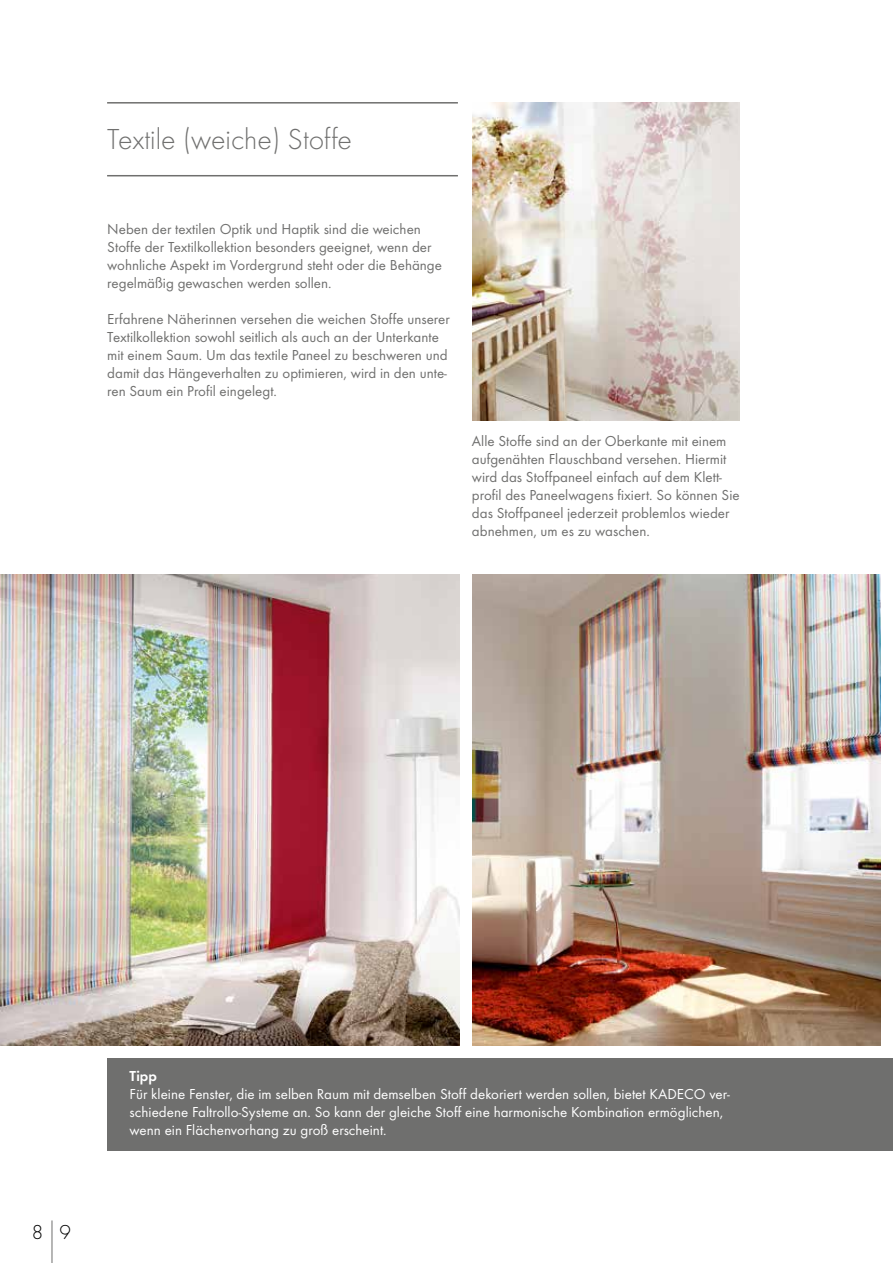
<style>
.page{position:relative;width:893px;height:1263px;background:#fff}
.page>*{position:absolute;margin:0;border:0;box-sizing:border-box;transform-origin:0 0}
.t1{font:300 30px "Futura T";color:#6f6f6e}
.t2{font:300 21px "Futura T";color:#000}
.t3{font:15px/18px "Futura T";color:#6f6f6e}
.t4{font:15px/18px "Futura T";color:#fff}
.t5{font:600 15px "Futura T";color:#fff}
</style>
<div class="page">
<div style="left:107px;top:1059px;width:786px;height:92px;background:#6f6f6e"></div>
<img style="left:472px;top:102px;width:268px;height:319px">
<hr style="left:107px;top:102px;width:351px;height:2px;background:#6f6f6e">
<hr style="left:107px;top:175px;width:351px;height:1px;background:#6f6f6e">
<img style="left:0;top:574px;width:459px;height:472px">
<img style="left:472px;top:574px;width:408px;height:472px">
<hr style="left:52px;top:1220px;width:1px;height:43px;background:#6f6f6e">
<h1 class="t1" style="left:107px;top:121px;width:246px">Textile (weiche) Stoffe</h1>
<p class="t3" style="left:107px;top:220px;width:336px">Neben der textilen Optik und Haptik sind die weichen Stoffe der Textilkollektion besonders geeignet, wenn der wohnliche Aspekt im Vordergrund steht oder die Behänge regelmäßig gewaschen werden sollen.</p>
<p class="t3" style="left:107px;top:310px;width:344px">Erfahrene Näherinnen versehen die weichen Stoffe unserer Textilkollektion sowohl seitlich als auch an der Unterkante mit einem Saum. Um das textile Paneel zu beschweren und damit das Hängeverhalten zu optimieren, wird in den unte&shy;ren Saum ein Profil eingelegt.</p>
<p class="t3" style="left:472px;top:432px;width:269px">Alle Stoffe sind an der Oberkante mit einem aufgenähten Flauschband versehen. Hiermit wird das Stoffpaneel einfach auf dem Klett&shy;profil des Paneelwagens fixiert. So können Sie das Stoffpaneel jederzeit problemlos wieder abnehmen, um es zu waschen.</p>
<h2 class="t2" style="left:32px;top:1220px;width:41px">8 9</h2>
<p class="t5" style="left:130px;top:1067px;width:29px">Tipp</p>
<p class="t4" style="left:130px;top:1085px;width:602px">Für kleine Fenster, die im selben Raum mit demselben Stoff dekoriert werden sollen, bietet KADECO ver&shy;schiedene Faltrollo-Systeme an. So kann der gleiche Stoff eine harmonische Kombination ermöglichen, wenn ein Flächenvorhang zu groß erscheint.</p>
</div>
